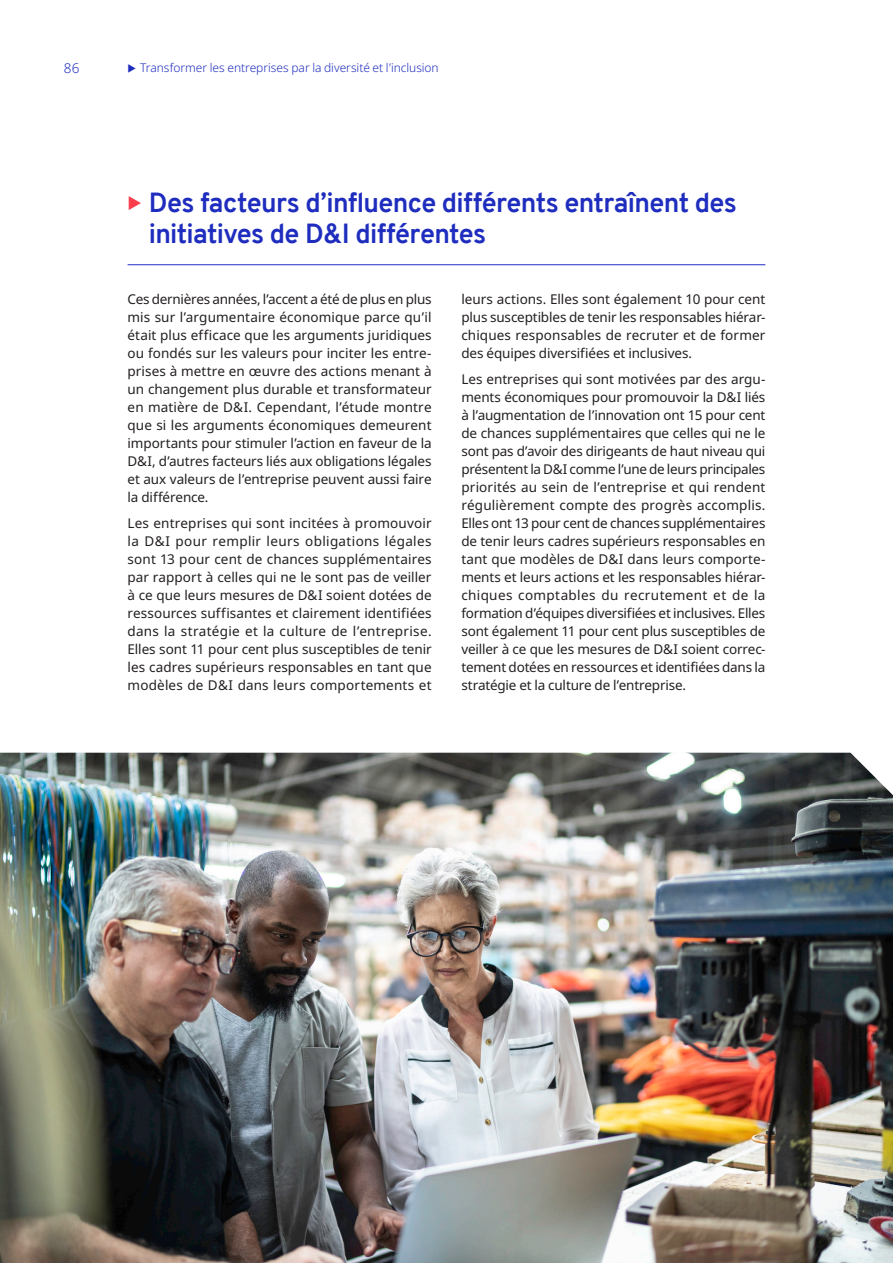
<style>
.page{position:relative;width:893px;height:1263px;background:#fff}
.page>*{position:absolute;margin:0;border:0;box-sizing:border-box;transform-origin:0 0}
.t1{font:700 27px/31.5px "Overpass";letter-spacing:-.025em;color:#1e2dbe}
.Body_text_black{font:13.5px/18px "Noto Sans";letter-spacing:-.005em;color:#231f20;text-align:justify}
.t2{font:300 13.5px "Noto Sans";color:#1e2dbe}
.t3{font:300 12px "Noto Sans";letter-spacing:-.005em;color:#1e2dbe}
</style>
<div class="page">
<hr style="left:128px;top:264px;width:637px;height:1px;background:#1e2dbe">
<img style="left:0;top:753px;width:893px;height:510px">
<p class="t2" style="left:64px;top:59px;width:17px">86</p>
<p class="t3" style="left:140px;top:60px;width:300px">Transformer les entreprises par la diversité et l’inclusion</p>
<p class="t1" style="left:149px;top:187px;width:590px">Des facteurs d’influence différents entraînent des initiatives de D&amp;I différentes</p>
<p class="Body_text_black" style="left:128px;top:290px;width:306px">Ces dernières années, l’accent a été de plus en plus mis sur l’argumentaire économique parce qu’il était plus efficace que les arguments juridiques ou fondés sur les valeurs pour inciter les entre&shy;prises à mettre en œuvre des actions menant à un changement plus durable et transformateur en matière de D&amp;I. Cependant, l’étude montre que si les arguments économiques demeurent importants pour stimuler l’action en faveur de la D&amp;I, d’autres facteurs liés aux obligations légales et aux valeurs de l’entreprise peuvent aussi faire la différence.</p>
<p class="Body_text_black" style="left:128px;top:515px;width:306px">Les entreprises qui sont incitées à promouvoir la D&amp;I pour remplir leurs obligations légales sont 13 pour cent de chances supplémentaires par rapport à celles qui ne le sont pas de veiller à ce que leurs mesures de D&amp;I soient dotées de ressources suffisantes et clairement identifiées dans la stratégie et la culture de l’entreprise.<br>Elles sont 11 pour cent plus susceptibles de tenir les cadres supérieurs responsables en tant que modèles de D&amp;I dans leurs comportements et</p>
<p class="Body_text_black" style="left:461px;top:290px;width:306px">leurs actions. Elles sont également 10 pour cent plus susceptibles de tenir les responsables hiérar&shy;chiques responsables de recruter et de former des équipes diversifiées et inclusives.</p>
<p class="Body_text_black" style="left:461px;top:371px;width:306px">Les entreprises qui sont motivées par des argu&shy;ments économiques pour promouvoir la D&amp;I liés à l’augmentation de l’innovation ont 15 pour cent de chances supplémentaires que celles qui ne le sont pas d’avoir des dirigeants de haut niveau qui présentent la D&amp;I comme l’une de leurs principales priorités au sein de l’entreprise et qui rendent régulièrement compte des progrès accomplis.<br>Elles ont 13 pour cent de chances supplémentaires de tenir leurs cadres supérieurs responsables en tant que modèles de D&amp;I dans leurs comporte&shy;ments et leurs actions et les responsables hiérar&shy;chiques comptables du recrutement et de la formation d’équipes diversifiées et inclusives. Elles sont également 11 pour cent plus susceptibles de veiller à ce que les mesures de D&amp;I soient correc&shy;tement dotées en ressources et identifiées dans la stratégie et la culture de l’entreprise.</p>
</div>
